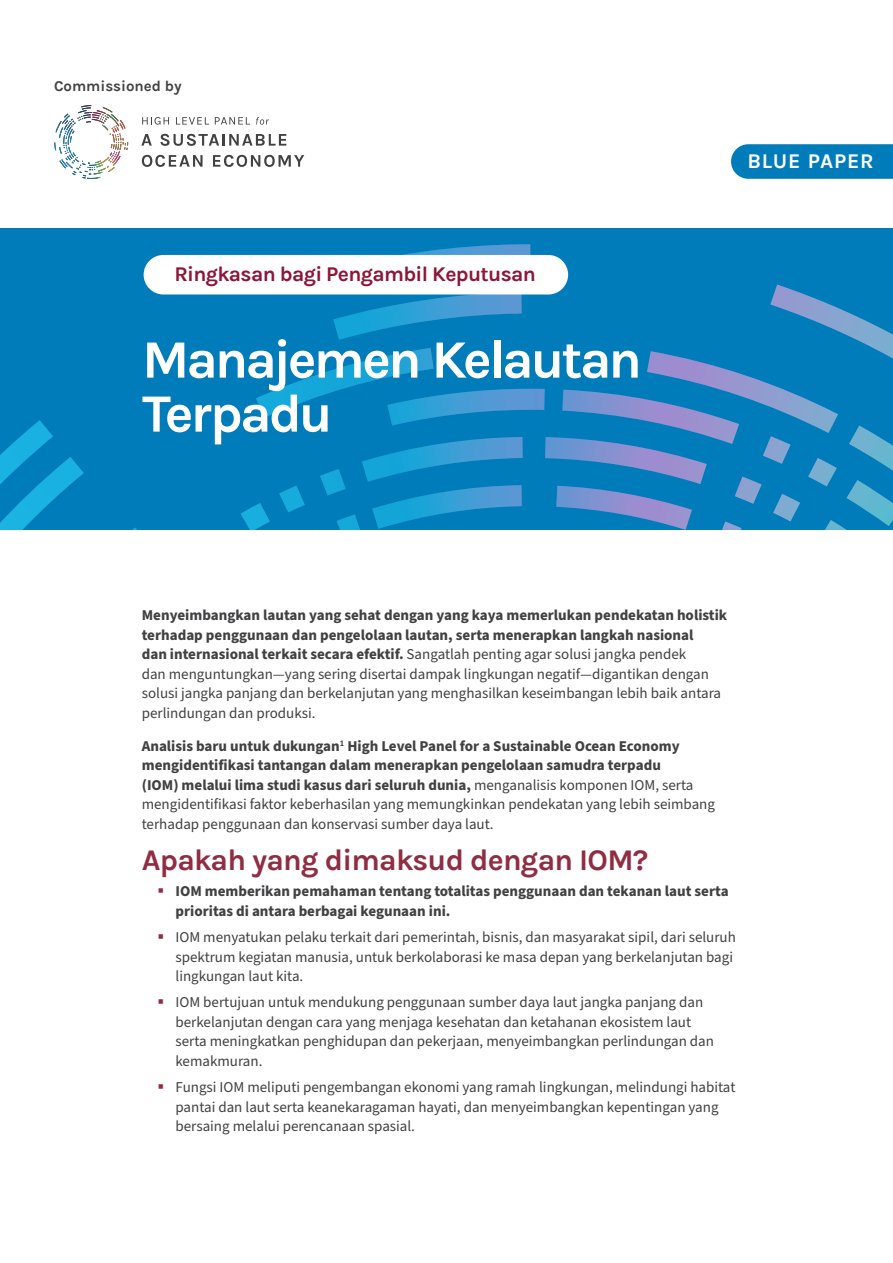
<style>
.page{position:relative;width:893px;height:1263px;background:#fff}
.page>*{position:absolute;margin:0;border:0;box-sizing:border-box;transform-origin:0 0}
.t1{font:700 54px/54px "Karla";letter-spacing:-.06em;color:#fff}
.t2{font:700 30px "Karla";letter-spacing:-.025em;color:#902d43}
.t3{font:700 21px "Karla";letter-spacing:-.03em;color:#8d1637}
.t4{font:700 21px "Karla";letter-spacing:.035em;color:#fff}
.t5{font:15px/19.5px "Source Sans Pro";color:#414042}
.t6{font:700 15px/19.5px "Source Sans Pro";color:#414042}
.t7{font:700 15px "Karla";color:#414042}
.s1{font-weight:700}
.s2{font-weight:400}
</style>
<div class="page">
<div style="left:0;top:228px;width:893px;height:302px;background:#007cba"></div>
<svg style="left:0;top:244px;width:893px;height:286px"></svg>
<svg style="left:731px;top:144px;width:162px;height:35px;background:#0980bc"></svg>
<svg style="left:142px;top:117px;width:27px;height:8px"></svg>
<svg style="left:176px;top:117px;width:33px;height:8px"></svg>
<svg style="left:215px;top:117px;width:35px;height:8px"></svg>
<svg style="left:256px;top:117px;width:13px;height:8px"></svg>
<svg style="left:141px;top:134px;width:11px;height:12px"></svg>
<svg style="left:160px;top:134px;width:126px;height:12px"></svg>
<svg style="left:142px;top:155px;width:61px;height:12px"></svg>
<svg style="left:213px;top:155px;width:91px;height:12px"></svg>
<img style="left:54px;top:105px;width:74px;height:74px">
<div style="left:144px;top:255px;width:424px;height:39px;background:#fff;border-radius:20px"></div>
<p class="t7" style="left:54px;top:78px;width:129px">Commissioned by</p>
<h3 class="t3" style="left:174px;top:262px;width:363px">Ringkasan bagi Pengambil Keputusan</h3>
<h1 class="t1" style="left:142px;top:333px;width:501px">Manajemen Kelautan<br>Terpadu</h1>
<h3 class="t4" style="left:747px;top:149px;width:128px">BLUE PAPER</h3>
<p class="t5" style="left:142px;top:606px;width:587px"><span class="s1">Menyeimbangkan lautan yang sehat dengan yang kaya memerlukan pendekatan holistik terhadap penggunaan dan pengelolaan lautan, serta menerapkan langkah nasional<br>dan internasional terkait secara efektif.</span> Sangatlah penting agar solusi jangka pendek<br>dan menguntungkan—yang sering disertai dampak lingkungan negatif—digantikan dengan solusi jangka panjang dan berkelanjutan yang menghasilkan keseimbangan lebih baik antara perlindungan dan produksi.</p>
<p class="t6" style="left:142px;top:736px;width:575px">Analisis baru untuk dukungan<sup>1</sup> High Level Panel for a Sustainable Ocean Economy mengidentifikasi tantangan dalam menerapkan pengelolaan samudra terpadu<br>(IOM) melalui lima studi kasus dari seluruh dunia, <span class="s2">menganalisis komponen IOM, serta mengidentifikasi faktor keberhasilan yang memungkinkan pendekatan yang lebih seimbang terhadap penggunaan dan konservasi sumber daya laut.</span></p>
<h2 class="t2" style="left:142px;top:843px;width:508px">Apakah yang dimaksud dengan IOM?</h2>
<p class="t6" style="left:175px;top:882px;width:555px">IOM memberikan pemahaman tentang totalitas penggunaan dan tekanan laut serta prioritas di antara berbagai kegunaan ini.</p>
<p class="t5" style="left:175px;top:928px;width:562px">IOM menyatukan pelaku terkait dari pemerintah, bisnis, dan masyarakat sipil, dari seluruh spektrum kegiatan manusia, untuk berkolaborasi ke masa depan yang berkelanjutan bagi lingkungan laut kita.</p>
<p class="t5" style="left:175px;top:993px;width:540px">IOM bertujuan untuk mendukung penggunaan sumber daya laut jangka panjang dan berkelanjutan dengan cara yang menjaga kesehatan dan ketahanan ekosistem laut serta meningkatkan penghidupan dan pekerjaan, menyeimbangkan perlindungan dan kemakmuran.</p>
<p class="t5" style="left:175px;top:1078px;width:561px">Fungsi IOM meliputi pengembangan ekonomi yang ramah lingkungan, melindungi habitat pantai dan laut serta keanekaragaman hayati, dan menyeimbangkan kepentingan yang bersaing melalui perencanaan spasial.</p>
</div>
